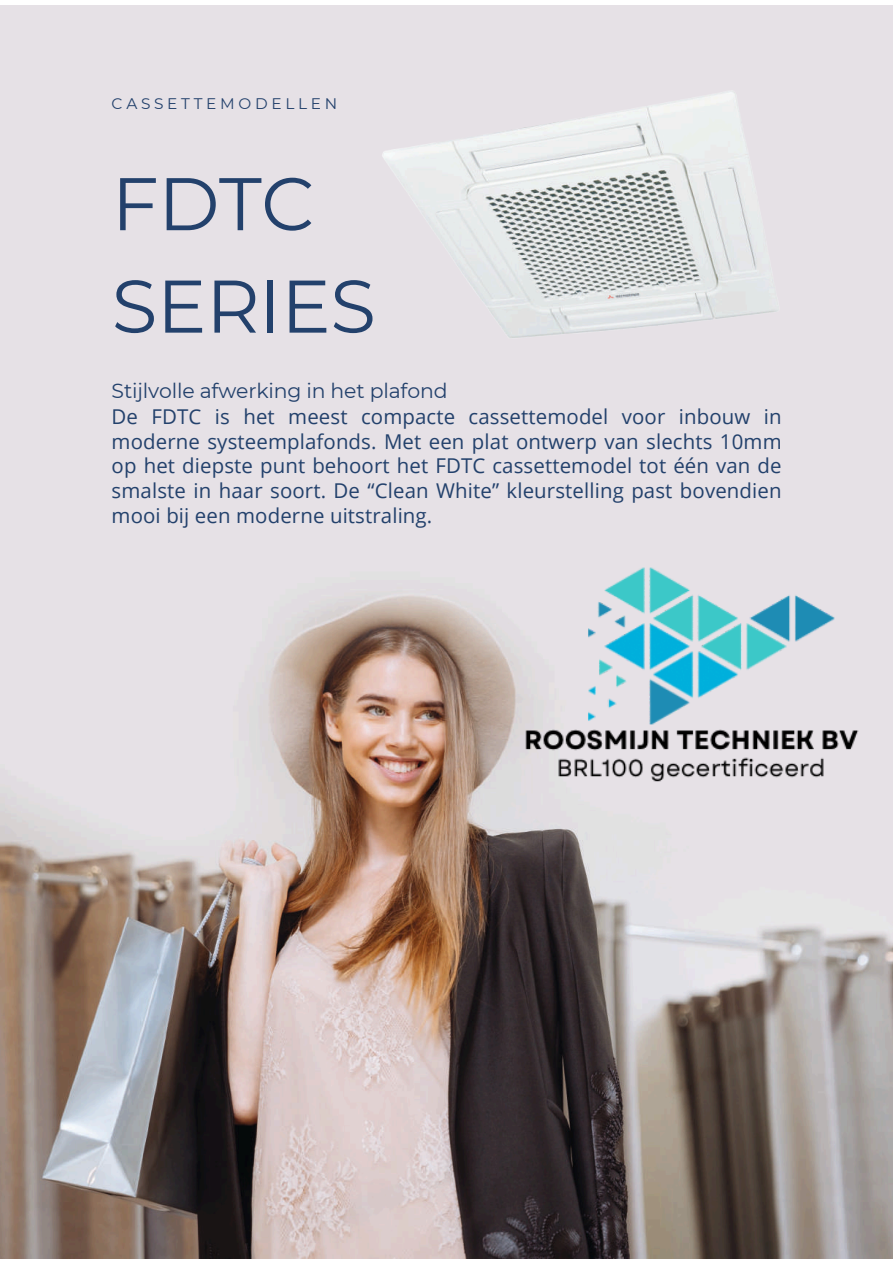
<style>
.page{position:relative;width:894px;height:1264px;background:#fff}
.page>*{position:absolute;margin:0;border:0;box-sizing:border-box;transform-origin:0 0}
.t1{font:74.4px/102.3px "Montserrat";letter-spacing:-.01em;color:#23416c}
.t2{font:20.4px/24.9px "Open Sans";letter-spacing:.005em;color:#23416c}
.t3{font:15.3px "Montserrat";letter-spacing:.24em;color:#23416c}
.s1{font-family:"Montserrat"}
</style>
<div class="page">
<img style="left:0;top:6px;width:892px;height:1252px">
<img style="left:372px;top:73px;width:417px;height:276px">
<img style="left:403px;top:348px;width:490px;height:616px">
<h2 class="t3" style="left:112px;top:94px;width:227px">CASSETTEMODELLEN</h2>
<p class="t1" style="left:112px;top:152px;width:266px">FDTC<br>SERIES</p>
<h1 class="t2" style="left:112px;top:377px;width:671px"><span class="s1">Stijlvolle afwerking in het plafond<br></span>De FDTC is het meest compacte cassettemodel voor inbouw in moderne systeemplafonds. Met een plat ontwerp van slechts 10mm op het diepste punt behoort het FDTC cassettemodel tot één van de smalste in haar soort. De “Clean White” kleurstelling past bovendien mooi bij een moderne uitstraling.</h1>
</div>
